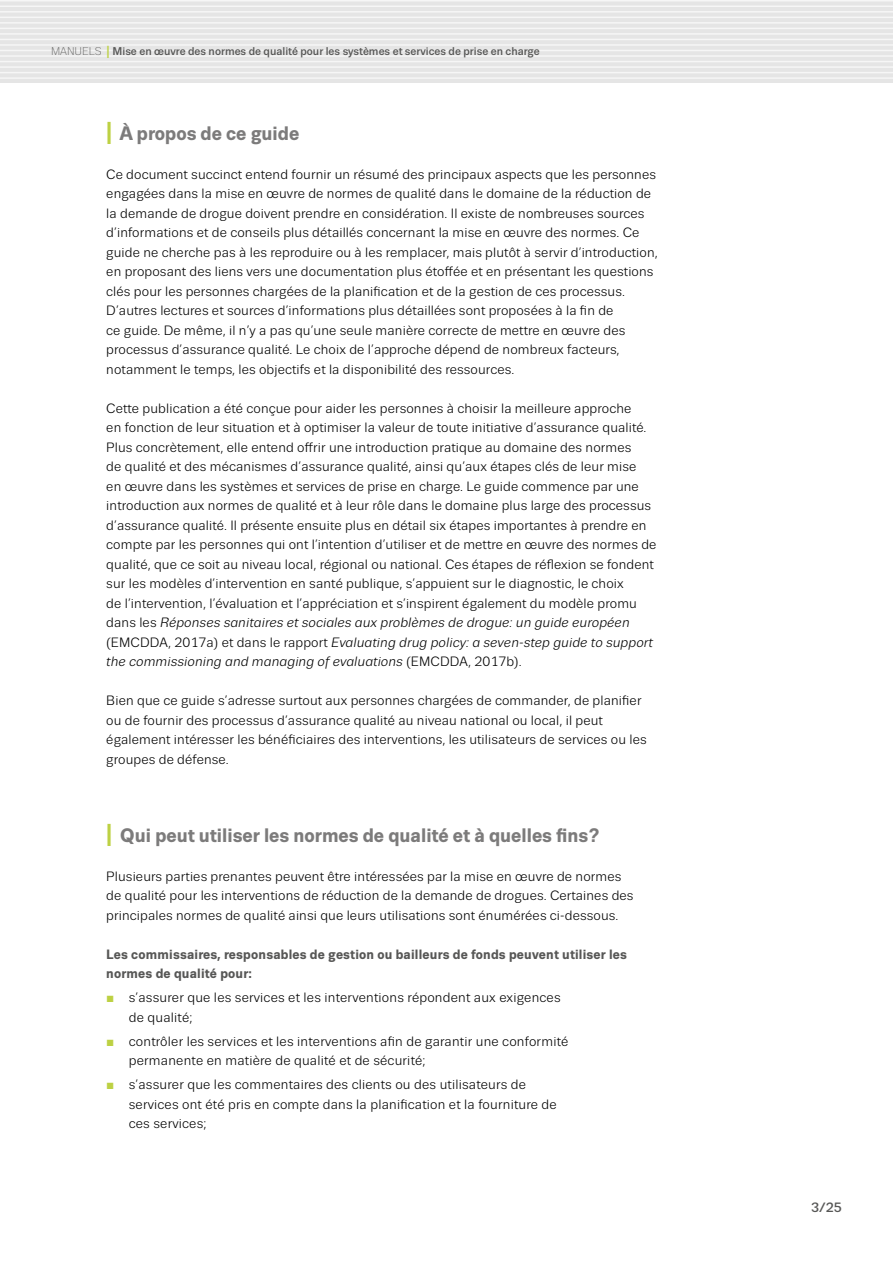
<style>
.page{position:relative;width:893px;height:1263px;background:#fff}
.page>*{position:absolute;margin:0;border:0;box-sizing:border-box;transform-origin:0 0}
.headline_2{font:700 19.5px "Trivia Sans";color:#7c7b7b}
.regular_text_9_13{font:13.5px/19.5px "Trivia Sans";letter-spacing:.01em;color:#000}
.regular_text_list_he{font:700 13.5px/19.5px "Trivia Sans";letter-spacing:.015em;color:#575756}
.t1{font:500 13.5px "Trivia Sans";color:#575756}
.t2{font:11.25px "Trivia Sans Medium 2";color:#575756}
.s1{font-family:"Trivia Sans";font-weight:300}
.s2{font-size:17.4px;color:#bdd143}
.s3{font-size:31.65px;color:#bdd143}
.s4{font-style:italic}
.s5{font-family:"Arial";color:#bdd143}
</style>
<div class="page">
<div style="left:0;top:0;width:893px;height:83px;background:#e5e5e5"></div>
<hr style="left:0;top:0;width:893px;height:2px;background:#f6f6f6">
<hr style="left:0;top:6px;width:893px;height:1px;background:#f6f6f6">
<hr style="left:0;top:11px;width:893px;height:2px;background:#f6f6f6">
<hr style="left:0;top:17px;width:893px;height:1px;background:#f6f6f6">
<hr style="left:0;top:22px;width:893px;height:2px;background:#f6f6f6">
<hr style="left:0;top:28px;width:893px;height:1px;background:#f6f6f6">
<hr style="left:0;top:33px;width:893px;height:2px;background:#f6f6f6">
<hr style="left:0;top:39px;width:893px;height:1px;background:#f6f6f6">
<hr style="left:0;top:44px;width:893px;height:2px;background:#f6f6f6">
<hr style="left:0;top:50px;width:893px;height:1px;background:#f6f6f6">
<hr style="left:0;top:55px;width:893px;height:2px;background:#f6f6f6">
<hr style="left:0;top:61px;width:893px;height:1px;background:#f6f6f6">
<hr style="left:0;top:66px;width:893px;height:2px;background:#f6f6f6">
<hr style="left:0;top:72px;width:893px;height:1px;background:#f6f6f6">
<hr style="left:0;top:77px;width:893px;height:2px;background:#f6f6f6">
<p class="t2" style="left:51px;top:45px;width:490px"><span class="s1">MANUELS</span> <span class="s2">I</span> Mise en œuvre des normes de qualité pour les systèmes et services de prise en charge</p>
<h2 class="headline_2" style="left:106px;top:122px;width:194px"><span class="s3">I</span> À propos de ce guide</h2>
<p class="regular_text_9_13" style="left:106px;top:164px;width:553px">Ce document succinct entend fournir un résumé des principaux aspects que les personnes engagées dans la mise en œuvre de normes de qualité dans le domaine de la réduction de la demande de drogue doivent prendre en considération. Il existe de nombreuses sources d’informations et de conseils plus détaillés concernant la mise en œuvre des normes. Ce guide ne cherche pas à les reproduire ou à les remplacer, mais plutôt à servir d’introduction, en proposant des liens vers une documentation plus étoffée et en présentant les questions clés pour les personnes chargées de la planification et de la gestion de ces processus.<br>D’autres lectures et sources d’informations plus détaillées sont proposées à la fin de<br>ce guide. De même, il n’y a pas qu’une seule manière correcte de mettre en œuvre des processus d’assurance qualité. Le choix de l’approche dépend de nombreux facteurs, notamment le temps, les objectifs et la disponibilité des ressources.</p>
<p class="regular_text_9_13" style="left:106px;top:398px;width:552px">Cette publication a été conçue pour aider les personnes à choisir la meilleure approche<br>en fonction de leur situation et à optimiser la valeur de toute initiative d’assurance qualité.<br>Plus concrètement, elle entend offrir une introduction pratique au domaine des normes<br>de qualité et des mécanismes d’assurance qualité, ainsi qu’aux étapes clés de leur mise<br>en œuvre dans les systèmes et services de prise en charge. Le guide commence par une introduction aux normes de qualité et à leur rôle dans le domaine plus large des processus d’assurance qualité. Il présente ensuite plus en détail six étapes importantes à prendre en compte par les personnes qui ont l’intention d’utiliser et de mettre en œuvre des normes de qualité, que ce soit au niveau local, régional ou national. Ces étapes de réflexion se fondent sur les modèles d’intervention en santé publique, s’appuient sur le diagnostic, le choix<br>de l’intervention, l’évaluation et l’appréciation et s’inspirent également du modèle promu dans les <span class="s4">Réponses sanitaires et sociales aux problèmes de drogue: un guide européen </span>(EMCDDA, 2017a) et dans le rapport <span class="s4">Evaluating drug policy: a seven-step guide to support the commissioning and managing of evaluations</span> (EMCDDA, 2017b).</p>
<p class="regular_text_9_13" style="left:106px;top:691px;width:542px">Bien que ce guide s’adresse surtout aux personnes chargées de commander, de planifier ou de fournir des processus d’assurance qualité au niveau national ou local, il peut également intéresser les bénéficiaires des interventions, les utilisateurs de services ou les groupes de défense.</p>
<h2 class="headline_2" style="left:106px;top:824px;width:495px"><span class="s3">I</span> Qui peut utiliser les normes de qualité et à quelles fins?</h2>
<p class="regular_text_9_13" style="left:106px;top:866px;width:529px">Plusieurs parties prenantes peuvent être intéressées par la mise en œuvre de normes de qualité pour les interventions de réduction de la demande de drogues. Certaines des principales normes de qualité ainsi que leurs utilisations sont énumérées ci-dessous.</p>
<p class="regular_text_list_he" style="left:106px;top:945px;width:522px">Les commissaires, responsables de gestion ou bailleurs de fonds peuvent utiliser les normes de qualité pour:</p>
<p class="regular_text_9_13" style="left:129px;top:988px;width:433px;text-indent:-23px"><span class="s5">■</span> s’assurer que les services et les interventions répondent aux exigences de qualité;</p>
<p class="regular_text_9_13" style="left:129px;top:1031px;width:441px;text-indent:-23px"><span class="s5">■</span> contrôler les services et les interventions afin de garantir une conformité permanente en matière de qualité et de sécurité;</p>
<p class="regular_text_9_13" style="left:129px;top:1075px;width:429px;text-indent:-23px"><span class="s5">■</span> s’assurer que les commentaires des clients ou des utilisateurs de services ont été pris en compte dans la planification et la fourniture de ces services;</p>
<p class="t1" style="left:811px;top:1200px;width:32px">3/25</p>
</div>
